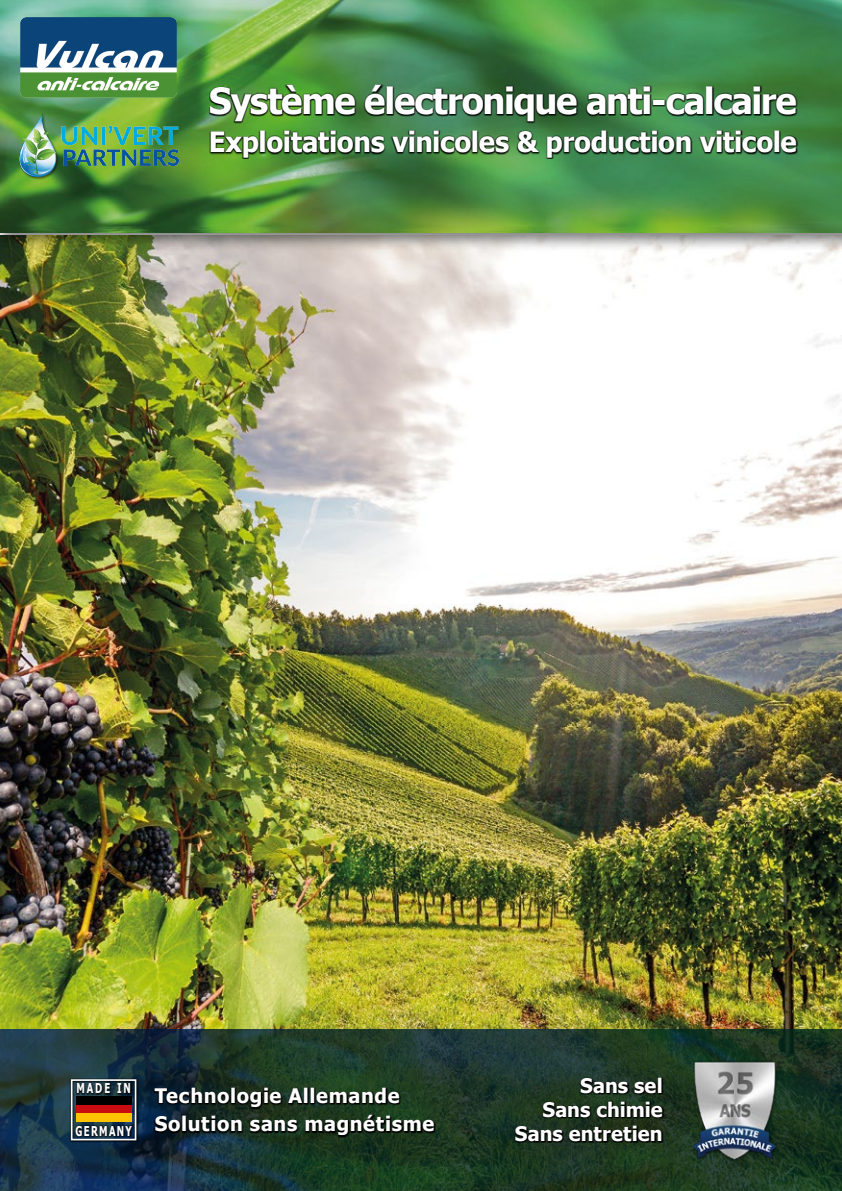
<style>
.page{position:relative;width:842px;height:1191px;background:#fff}
.page>*{position:absolute;margin:0;border:0;box-sizing:border-box;transform-origin:0 0}
.t1{font:700 36px "Tahoma";letter-spacing:-.04em;color:#fff}
.t2{font:700 28px "Tahoma";letter-spacing:-.015em;color:#fff}
.t3{font:700 20px/24px "Tahoma";letter-spacing:.025em;color:#fff;text-align:right}
.t4{font:700 13.6px "Tahoma";letter-spacing:.14em;color:#fff;scale:.7 1}
</style>
<div class="page">
<img style="left:0;top:252px;width:842px;height:777px">
<div style="left:0;top:0;width:842px;height:252px;background:#000;opacity:.5"></div>
<img style="left:0;top:0;width:842px;height:232px">
<svg style="left:209px;top:84px;width:590px;height:75px;background:#29532a"></svg>
<svg style="left:0;top:1029px;width:842px;height:162px;background:#1b372f"></svg>
<div style="left:70px;top:1078px;width:69px;height:64px;background:#000;opacity:.75"></div>
<svg style="left:70px;top:1078px;width:67px;height:63px;background:#33434d"></svg>
<div style="left:76px;top:1104px;width:55px;height:9px;background:#c90c0f"></div>
<div style="left:76px;top:1096px;width:55px;height:8px;background:#000"></div>
<div style="left:76px;top:1113px;width:55px;height:9px;background:#fdc300"></div>
<img style="left:676px;top:1054px;width:115px;height:116px">
<svg style="left:514px;top:1076px;width:151px;height:67px;background:#142315"></svg>
<svg style="left:154px;top:1087px;width:282px;height:50px;background:#0f2015"></svg>
<img style="left:19px;top:111px;width:160px;height:69px">
<img style="left:20px;top:17px;width:156px;height:81px">
<h1 class="t1" style="left:209px;top:76px;width:590px">Système électronique anti-calcaire</h1>
<h2 class="t2" style="left:209px;top:122px;width:590px">Exploitations vinicoles &amp; production viticole</h2>
<p class="t4" style="left:76px;top:1078px;width:79px">MADE IN</p>
<p class="t4" style="left:75px;top:1121px;width:82px">GERMANY</p>
<p class="t3" style="left:155px;top:1083px;width:281px;line-height:28px;text-align:left">Technologie Allemande<br>Solution sans magnétisme</p>
<p class="t3" style="left:515px;top:1074px;width:149px">Sans sel<br>Sans chimie<br>Sans entretien</p>
</div>
